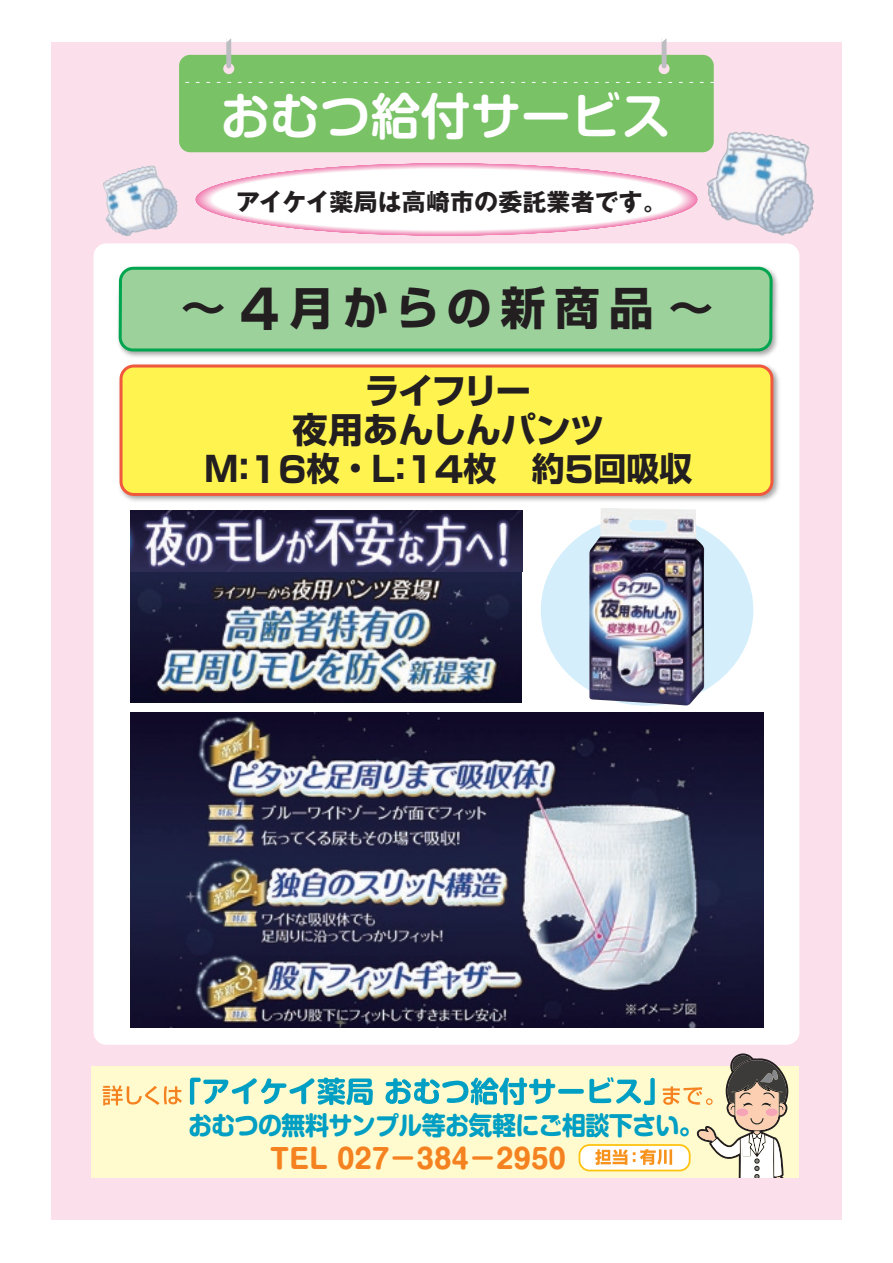
<style>
.page{position:relative;width:893px;height:1263px;background:#fff}
.page>*{position:absolute;margin:0;border:0;box-sizing:border-box;transform-origin:0 0}
.t1{font:700 49.65px "Shin M Go Pr 6 De";letter-spacing:.01em;color:#fff}
.t2{font:700 45px "Shin Go Pr 6";letter-spacing:.2em;color:#231f20}
.t3{font:700 35.25px/39.5px "Shin Go Pr 6";letter-spacing:-.025em;color:#231f20;text-align:center}
.t4{font:700 27px "Shin M Go Pr 6";color:#f58220}
.t5{font:700 25.5px "Shin M Go Pr 6";letter-spacing:-.025em;color:#009fc3;scale:.94 1}
.t6{font:700 24px "Gothic MB101 Pr 6";letter-spacing:.005em;color:#231f20}
.s1{font-size:53.7px}
.s2{font-size:34.5px}
.s3{font-size:33px}
.s4{font-size:31.5px}
</style>
<div class="page">
<div style="left:51px;top:43px;width:791px;height:1177px;background:#fbdfeb"></div>
<div style="left:212px;top:169px;width:469px;height:61px;background:#fff;border-radius:50%"></div>
<div style="left:91px;top:1066px;width:708px;height:111px;background:#fffbce"></div>
<div style="left:579px;top:1145px;width:111px;height:25px;background:#fff;border-radius:10px"></div>
<div style="left:579px;top:1144px;width:112px;height:27px;border:2px solid #fec210;border-radius:10px"></div>
<svg style="left:103px;top:1085px;width:79px;height:20px"></svg>
<svg style="left:190px;top:1077px;width:183px;height:28px"></svg>
<svg style="left:385px;top:1077px;width:170px;height:28px"></svg>
<div style="left:558px;top:1089px;width:26px;height:5px;background:#009fc3;border-radius:2px"></div>
<img style="left:707px;top:132px;width:107px;height:104px">
<img style="left:103px;top:165px;width:75px;height:71px">
<svg style="left:589px;top:1053px;width:201px;height:125px"></svg>
<div style="left:94px;top:243px;width:705px;height:802px;background:#fff;border-radius:13px"></div>
<div style="left:541px;top:514px;width:212px;height:192px;background:#d4effb;border-radius:50%"></div>
<div style="left:179px;top:55px;width:535px;height:97px;background:#79c366;border-radius:11px"></div>
<svg style="left:185px;top:82px;width:529px;height:1px"></svg>
<div style="left:223px;top:63px;width:11px;height:11px;background:#fbdfeb;border-radius:50%"></div>
<svg style="left:226px;top:38px;width:5px;height:30px"></svg>
<svg style="left:659px;top:63px;width:11px;height:11px"></svg>
<svg style="left:662px;top:39px;width:4px;height:29px"></svg>
<img style="left:118px;top:266px;width:661px;height:235px">
<div style="left:120px;top:268px;width:651px;height:82px;background:#9cd19c;border-radius:13px"></div>
<div style="left:119px;top:267px;width:654px;height:84px;border:3px solid #00a54f;border-radius:13px"></div>
<div style="left:121px;top:366px;width:651px;height:128px;background:#fff34f;border-radius:13px"></div>
<div style="left:120px;top:364px;width:653px;height:132px;border:3px solid #f0593e;border-radius:13px"></div>
<img style="left:589px;top:508px;width:115px;height:197px">
<img style="left:130px;top:511px;width:392px;height:191px">
<img style="left:130px;top:713px;width:634px;height:314px">
<h1 class="t1" style="left:221px;top:75px;width:452px">おむつ給付サービス</h1>
<p class="t6" style="left:236px;top:182px;width:433px">アイケイ薬局は高崎市の委託業者です。</p>
<p class="t2" style="left:181px;top:272px;width:534px">～ <span class="s1">4</span>月からの新商品 ～</p>
<p class="t3" style="left:204px;top:370px;width:490px">ライフリー<br>夜用あんしんパンツ<br><span class="s2">M：</span>16<span class="s3">枚</span><span class="s4">・</span><span class="s2">L</span>：14<span class="s3">枚 約</span>5<span class="s3">回吸収</span></p>
<p class="t5" style="left:188px;top:1104px;width:549px">おむつの無料サンプル等お気軽にご相談下さい。</p>
<p class="t4" style="left:270px;top:1135px;width:297px">TEL 027－384－2950</p>
</div>
